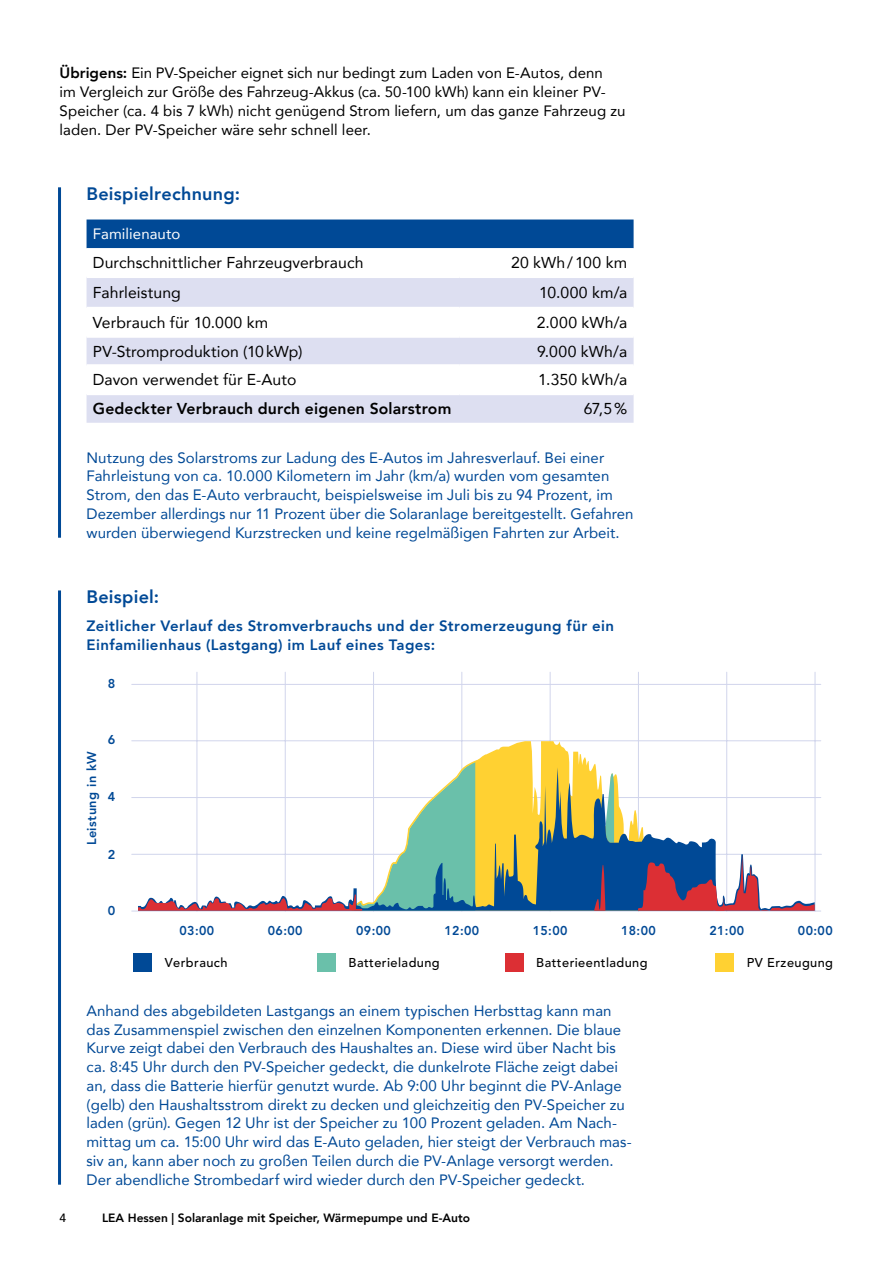
<style>
.page{position:relative;width:893px;height:1263px;background:#fff}
.page>*{position:absolute;margin:0;border:0;box-sizing:border-box;transform-origin:0 0}
.t1{font:800 18px "Avenir";letter-spacing:.015em;color:#004996}
.t2{font:15.75px "Avenir";letter-spacing:.005em;color:#000}
.t3{font:800 15.75px "Avenir";letter-spacing:.01em;color:#000}
.t4{font:15px/18.8px "Avenir";letter-spacing:.005em;color:#004996}
.t5{font:15px/18.8px "Avenir";letter-spacing:.005em;color:#000}
.t6{font:800 15px/18.8px "Avenir";letter-spacing:.025em;color:#004996}
.t7{font:15px "Avenir";letter-spacing:.005em;color:#fff}
.t8{font:800 12.75px "Avenir";letter-spacing:.035em;color:#004996}
.t9{font:500 12.75px "Avenir";letter-spacing:.035em;color:#000}
.t10{font:800 12px "Avenir";color:#000}
.t11{font:500 12px "Avenir";color:#000}
.s1{font-weight:800}
</style>
<div class="page">
<div style="left:87px;top:219px;width:547px;height:29px;background:#004996"></div>
<svg style="left:87px;top:248px;width:547px;height:1px"></svg>
<svg style="left:87px;top:278px;width:547px;height:145px;fill:#dddff1"></svg>
<hr style="left:87px;top:307px;width:372px;height:2px;background:#fff">
<hr style="left:459px;top:307px;width:175px;height:2px;background:#fff">
<hr style="left:87px;top:335px;width:372px;height:3px;background:#fff">
<hr style="left:459px;top:335px;width:175px;height:3px;background:#fff">
<hr style="left:87px;top:364px;width:372px;height:2px;background:#fff">
<hr style="left:459px;top:364px;width:175px;height:2px;background:#fff">
<hr style="left:87px;top:393px;width:372px;height:2px;background:#fff">
<hr style="left:459px;top:393px;width:175px;height:2px;background:#fff">
<hr style="left:132px;top:911px;width:689px;height:1px;background:#d1d5ec">
<hr style="left:132px;top:740px;width:689px;height:1px;background:#d1d5ec">
<hr style="left:132px;top:797px;width:689px;height:1px;background:#d1d5ec">
<hr style="left:132px;top:854px;width:689px;height:1px;background:#d1d5ec">
<hr style="left:197px;top:672px;width:1px;height:239px;background:#d1d5ec">
<hr style="left:285px;top:672px;width:1px;height:239px;background:#d1d5ec">
<hr style="left:373px;top:672px;width:1px;height:239px;background:#d1d5ec">
<hr style="left:461px;top:672px;width:1px;height:239px;background:#d1d5ec">
<hr style="left:550px;top:672px;width:1px;height:239px;background:#d1d5ec">
<hr style="left:638px;top:672px;width:1px;height:239px;background:#d1d5ec">
<hr style="left:726px;top:672px;width:1px;height:239px;background:#d1d5ec">
<hr style="left:815px;top:672px;width:1px;height:239px;background:#d1d5ec">
<svg style="left:351px;top:741px;width:366px;height:26px"></svg>
<svg style="left:138px;top:767px;width:677px;height:145px"></svg>
<svg style="left:138px;top:758px;width:343px;height:153px"></svg>
<svg style="left:594px;top:852px;width:11px;height:59px"></svg>
<svg style="left:638px;top:856px;width:177px;height:55px"></svg>
<hr style="left:132px;top:684px;width:689px;height:1px;background:#d1d5ec">
<div style="left:133px;top:953px;width:18px;height:19px;background:#004996"></div>
<div style="left:317px;top:953px;width:18px;height:19px;background:#6ac0aa"></div>
<div style="left:505px;top:953px;width:18px;height:19px;background:#dc2f34"></div>
<div style="left:715px;top:953px;width:19px;height:19px;background:#ffd132"></div>
<hr style="left:58px;top:187px;width:3px;height:351px;background:#004996">
<hr style="left:58px;top:590px;width:3px;height:595px;background:#004996">
<p class="t5" style="left:60px;top:63px;width:567px"><span class="s1">Übrigens:</span> Ein PV-Speicher eignet sich nur bedingt zum Laden von E-Autos, denn<br>im Vergleich zur Größe des Fahrzeug-Akkus (ca. 50-100 kWh) kann ein kleiner PV-Speicher (ca. 4 bis 7 kWh) nicht genügend Strom liefern, um das ganze Fahrzeug zu laden. Der PV-Speicher wäre sehr schnell leer.</p>
<h3 class="t1" style="left:87px;top:180px;width:155px">Beispielrechnung:</h3>
<p class="t7" style="left:93px;top:222px;width:89px">Familienauto</p>
<p class="t2" style="left:93px;top:250px;width:272px">Durchschnittlicher Fahrzeugverbrauch</p>
<p class="t2" style="left:511px;top:250px;width:118px">20 kWh/100 km</p>
<p class="t2" style="left:93px;top:280px;width:89px">Fahrleistung</p>
<p class="t2" style="left:539px;top:280px;width:90px">10.000 km/a</p>
<p class="t2" style="left:93px;top:310px;width:177px">Verbrauch für 10.000 km</p>
<p class="t2" style="left:537px;top:310px;width:92px">2.000 kWh/a</p>
<p class="t2" style="left:93px;top:339px;width:211px">PV-Stromproduktion (10kWp)</p>
<p class="t2" style="left:537px;top:339px;width:92px">9.000 kWh/a</p>
<p class="t2" style="left:93px;top:367px;width:205px">Davon verwendet für E-Auto</p>
<p class="t2" style="left:538px;top:367px;width:90px">1.350 kWh/a</p>
<p class="t3" style="left:93px;top:396px;width:360px">Gedeckter Verbrauch durch eigenen Solarstrom</p>
<p class="t2" style="left:584px;top:396px;width:45px">67,5%</p>
<p class="t4" style="left:87px;top:448px;width:548px">Nutzung des Solarstroms zur Ladung des E-Autos im Jahresverlauf. Bei einer Fahrleistung von ca. 10.000 Kilometern im Jahr (km/a) wurden vom gesamten Strom, den das E-Auto verbraucht, beispielsweise im Juli bis zu 94 Prozent, im Dezember allerdings nur 11 Prozent über die Solaranlage bereitgestellt. Gefahren wurden überwiegend Kurzstrecken und keine regelmäßigen Fahrten zur Arbeit.</p>
<h3 class="t1" style="left:87px;top:583px;width:74px">Beispiel:</h3>
<p class="t6" style="left:87px;top:617px;width:529px">Zeitlicher Verlauf des Stromverbrauchs und der Stromerzeugung für ein<br>Einfamilienhaus (Lastgang) im Lauf eines Tages:</p>
<p class="t8" style="left:108px;top:673px;width:9px">8</p>
<p class="t8" style="left:82px;top:845px;width:95px;rotate:-90deg">Leistung in kW</p>
<p class="t8" style="left:108px;top:730px;width:9px">6</p>
<p class="t8" style="left:108px;top:786px;width:9px">4</p>
<p class="t8" style="left:108px;top:844px;width:9px">2</p>
<p class="t8" style="left:108px;top:900px;width:9px">0</p>
<p class="t8" style="left:180px;top:921px;width:36px">03:00</p>
<p class="t8" style="left:268px;top:921px;width:36px">06:00</p>
<p class="t8" style="left:356px;top:921px;width:36px">09:00</p>
<p class="t8" style="left:444px;top:921px;width:36px">12:00</p>
<p class="t8" style="left:533px;top:921px;width:36px">15:00</p>
<p class="t8" style="left:621px;top:921px;width:36px">18:00</p>
<p class="t8" style="left:709px;top:921px;width:36px">21:00</p>
<p class="t8" style="left:798px;top:921px;width:36px">00:00</p>
<p class="t9" style="left:165px;top:951px;width:64px">Verbrauch</p>
<p class="t9" style="left:349px;top:951px;width:93px">Batterieladung</p>
<p class="t9" style="left:536px;top:951px;width:113px">Batterieentladung</p>
<p class="t9" style="left:747px;top:951px;width:88px">PV Erzeugung</p>
<p class="t4" style="left:87px;top:1001px;width:547px">Anhand des abgebildeten Lastgangs an einem typischen Herbsttag kann man das Zusammenspiel zwischen den einzelnen Komponenten erkennen. Die blaue Kurve zeigt dabei den Verbrauch des Haushaltes an. Diese wird über Nacht bis ca. 8:45 Uhr durch den PV-Speicher gedeckt, die dunkelrote Fläche zeigt dabei an, dass die Batterie hierfür genutzt wurde. Ab 9:00 Uhr beginnt die PV-Anlage (gelb) den Haushaltsstrom direkt zu decken und gleichzeitig den PV-Speicher zu laden (grün). Gegen 12 Uhr ist der Speicher zu 100 Prozent geladen. Am Nach&shy;mittag um ca. 15:00 Uhr wird das E-Auto geladen, hier steigt der Verbrauch mas&shy;siv an, kann aber noch zu großen Teilen durch die PV-Anlage versorgt werden.<br>Der abendliche Strombedarf wird wieder durch den PV-Speicher gedeckt.</p>
<p class="t11" style="left:60px;top:1207px;width:8px">4</p>
<p class="t10" style="left:102px;top:1209px;width:369px">LEA Hessen | Solaranlage mit Speicher, Wärmepumpe und E-Auto</p>
</div>
